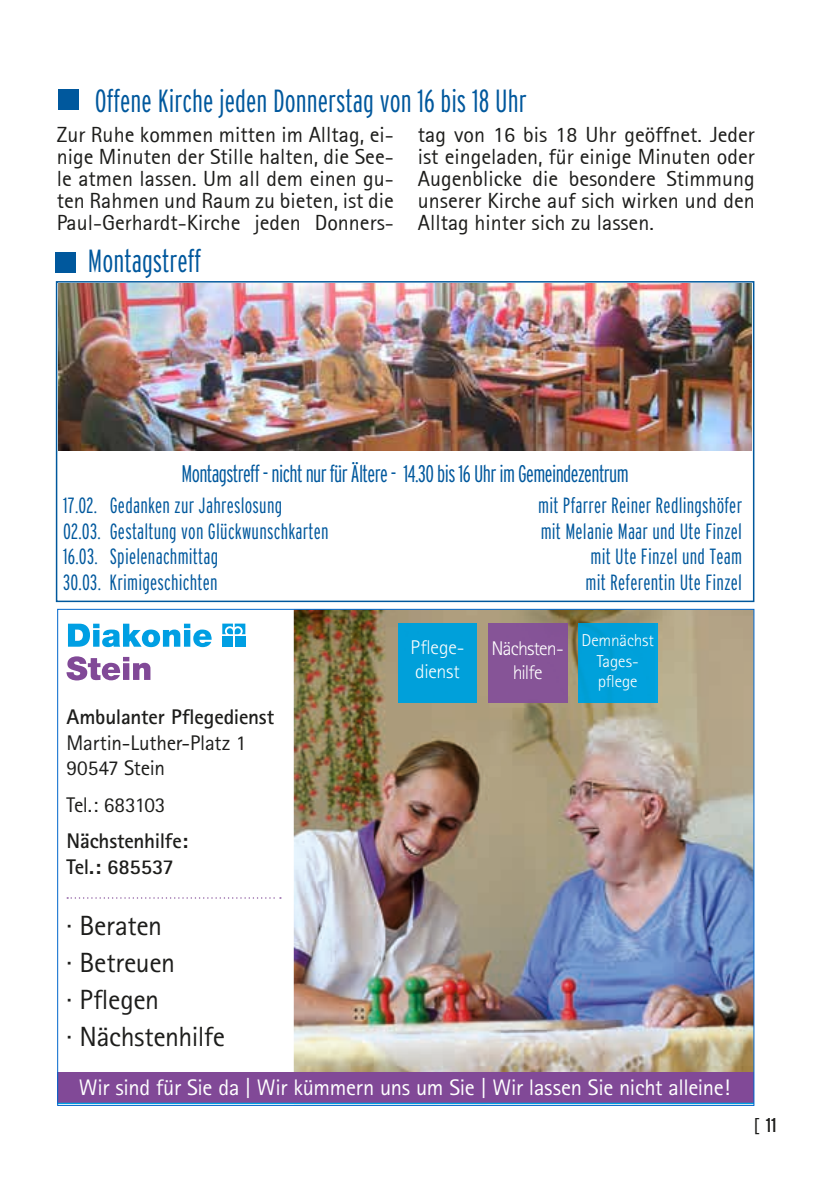
<style>
.page{position:relative;width:840px;height:1191px;background:#fff}
.page>*{position:absolute;margin:0;border:0;box-sizing:border-box;transform-origin:0 0}
.t1{font:300 extra-condensed 32px "Interstate";color:#00589d}
.t2{font:27.8px/37px "Rotis Sans Serif";letter-spacing:-.01em;color:#1d1d1b}
.t3{font:300 extra-condensed 24px "Interstate";letter-spacing:-.025em;color:#00589d}
.t4{font:22.6px "Rotis Sans Serif";letter-spacing:-.015em;color:#fff}
.t5{font:22px/22px "Rotis Sans Serif 55";color:#1d1d1b;text-align:justify}
.t6{font:300 extra-condensed 22px "Interstate";letter-spacing:.01em;color:#00589d}
.t7{font:700 21.2px/25.4px "Rotis Sans Serif";letter-spacing:-.01em;color:#1d1d1b}
.t8{font:21.2px/25.4px "Rotis Sans Serif";letter-spacing:-.01em;color:#1d1d1b}
.t9{font:condensed 20px "Interstate";color:#1d1d1b}
.t10{font:300 19.8px/23.8px "Rotis Sans Serif";letter-spacing:-.035em;color:#fff;text-align:center}
.t11{font:300 19.8px/23.8px "Rotis Sans Serif";letter-spacing:-.01em;color:#fff}
.t12{font:300 17.2px/20.6px "Rotis Sans Serif";letter-spacing:-.01em;color:#fff;text-align:center}
.s1{font-weight:300;font-stretch:normal}
</style>
<div class="page">
<img style="left:59px;top:611px;width:693px;height:493px">
<div style="left:58px;top:89px;width:20px;height:21px;background:#00589d"></div>
<div style="left:56px;top:281px;width:698px;height:321px;border:2px solid #00589d"></div>
<img style="left:58px;top:284px;width:692px;height:166px">
<div style="left:56px;top:252px;width:20px;height:20px;background:#00589d"></div>
<h1 class="t1" style="left:95px;top:82px;width:433px">Offene Kirche jeden Donnerstag von 16 bis 18 Uhr</h1>
<p class="t5" style="left:57px;top:123px;width:338px">Zur Ruhe kommen mitten im Alltag, ei&shy;nige Minuten der Stille halten, die See&shy;le atmen lassen. Um all dem einen gu&shy;ten Rahmen und Raum zu bieten, ist die Paul-Gerhardt-Kirche jeden Donners-</p>
<p class="t5" style="left:417px;top:123px;width:338px">tag von 16 bis 18 Uhr geöffnet. Jeder ist eingeladen, für einige Minuten oder Augenblicke die besondere Stimmung unserer Kirche auf sich wirken und den Alltag hinter sich zu lassen.</p>
<h1 class="t1" style="left:88px;top:242px;width:115px">Montagstreff</h1>
<p class="t3" style="left:181px;top:460px;width:448px">Montagstreff - nicht nur für Ältere - 14.30 bis 16 Uhr im Gemeindezentrum</p>
<p class="t6" style="left:63px;top:493px;width:220px">17.02. Gedanken zur Jahreslosung</p>
<p class="t6" style="left:538px;top:493px;width:205px">mit Pfarrer Reiner Redlingshöfer</p>
<p class="t6" style="left:63px;top:518px;width:267px">02.03. Gestaltung von Glückwunschkarten</p>
<p class="t6" style="left:540px;top:518px;width:203px">mit Melanie Maar und Ute Finzel</p>
<p class="t6" style="left:63px;top:544px;width:157px">16.03. Spielenachmittag</p>
<p class="t6" style="left:590px;top:544px;width:153px">mit Ute Finzel und Team</p>
<p class="t6" style="left:63px;top:570px;width:156px">30.03. Krimigeschichten</p>
<p class="t6" style="left:585px;top:570px;width:158px">mit Referentin Ute Finzel</p>
<p class="t7" style="left:66px;top:704px;width:209px">Ambulanter Pflegedienst</p>
<p class="t8" style="left:66px;top:729px;width:181px">Martin-Luther-Platz 1<br>90547 Stein</p>
<p class="t8" style="left:66px;top:791px;width:100px">Tel.: 683103</p>
<p class="t7" style="left:66px;top:828px;width:123px">Nächstenhilfe:<br>Tel.: 685537</p>
<p class="t2" style="left:66px;top:907px;width:160px">· Beraten<br>· Betreuen<br>· Pflegen<br>· Nächstenhilfe</p>
<p class="t11" style="left:410px;top:635px;width:56px">Pflege&shy;dienst</p>
<p class="t12" style="left:581px;top:630px;width:74px">Demnächst<br>Tages&shy;pflege</p>
<p class="t10" style="left:491px;top:636px;width:74px">Nächsten&shy;hilfe</p>
<p class="t4" style="left:79px;top:1074px;width:652px">Wir sind für Sie da | Wir kümmern uns um Sie | Wir lassen Sie nicht alleine!</p>
<p class="t9" style="left:753px;top:1113px;width:25px"><span class="s1">[</span> 11</p>
</div>
